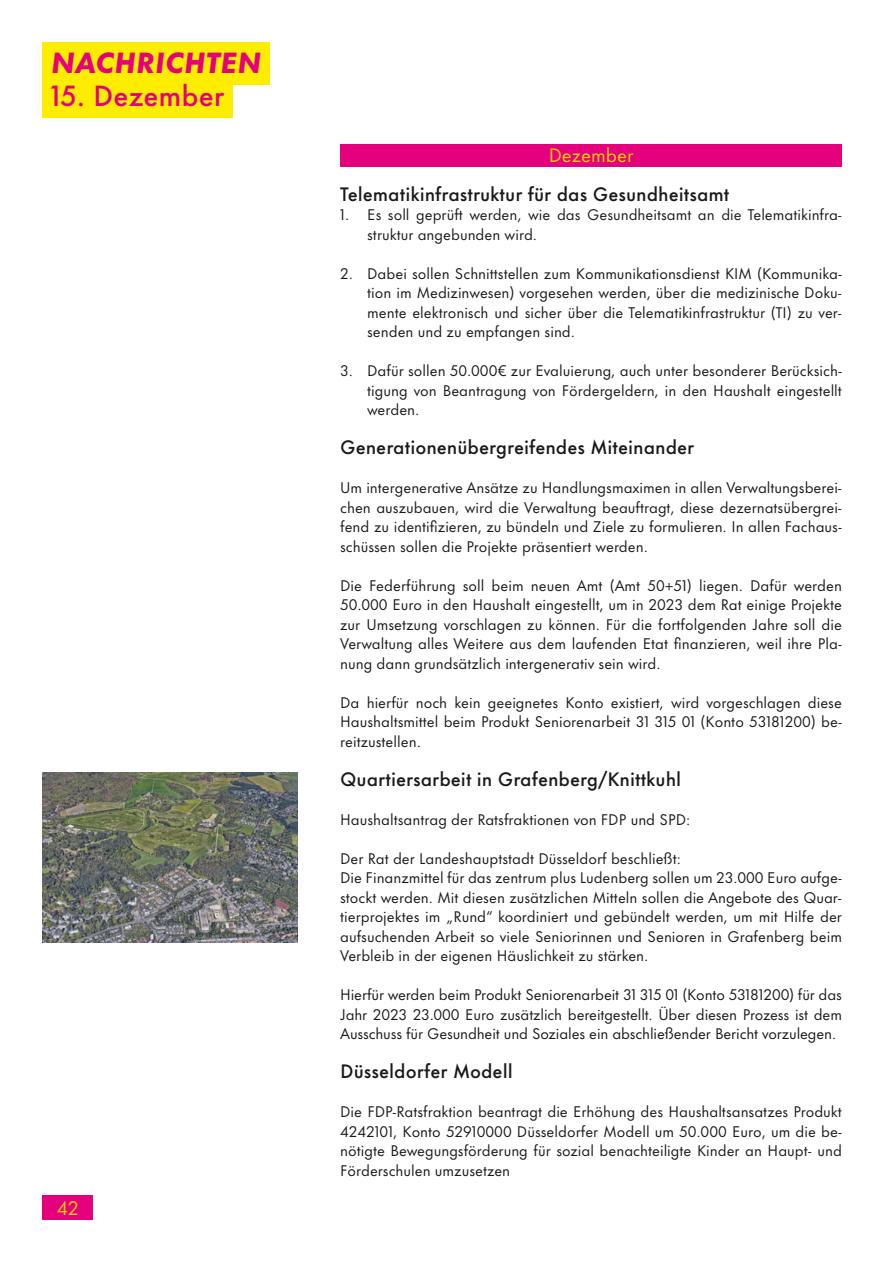
<style>
.page{position:relative;width:893px;height:1263px;background:#fff}
.page>*{position:absolute;margin:0;border:0;box-sizing:border-box;transform-origin:0 0}
.t1{font:italic 800 27px "Futura Now Text";letter-spacing:.01em;color:#e5007d}
.t2{font:500 27px "Futura Now Text";color:#e5007d}
.t3{font:500 18px "Futura Now Text";color:#1a1a18}
.t4{font:18px "Futura Now Text";color:#ffd600}
.t5{font:14.25px/19.5px "Futura Now Text";color:#1a1a18;text-align:justify}
</style>
<div class="page">
<div style="left:43px;top:1195px;width:50px;height:25px;background:#e5007d"></div>
<div style="left:340px;top:144px;width:502px;height:23px;background:#e5007d"></div>
<div style="left:43px;top:43px;width:227px;height:42px;background:#ffed00"></div>
<div style="left:43px;top:75px;width:190px;height:42px;background:#ffed00"></div>
<img style="left:43px;top:773px;width:255px;height:170px">
<h1 class="t1" style="left:51px;top:39px;width:212px">NACHRICHTEN</h1>
<h1 class="t2" style="left:51px;top:73px;width:175px">15. Dezember</h1>
<p class="t4" style="left:57px;top:1194px;width:23px">42</p>
<p class="t4" style="left:549px;top:141px;width:86px">Dezember</p>
<p class="t3" style="left:340px;top:179px;width:391px">Telematikinfrastruktur für das Gesundheitsamt</p>
<p class="t5" style="left:367px;top:204px;width:476px;text-indent:-27px">1. Es soll geprüft werden, wie das Gesundheitsamt an die Telematikinfra&shy;struktur angebunden wird.</p>
<p class="t5" style="left:367px;top:263px;width:476px;text-indent:-27px">2. Dabei sollen Schnittstellen zum Kommunikationsdienst KIM (Kommunika&shy;tion im Medizinwesen) vorgesehen werden, über die medizinische Doku&shy;mente elektronisch und sicher über die Telematikinfrastruktur (TI) zu ver&shy;senden und zu empfangen sind.</p>
<p class="t5" style="left:367px;top:360px;width:476px;text-indent:-27px">3. Dafür sollen 50.000€ zur Evaluierung, auch unter besonderer Berücksich&shy;tigung von Beantragung von Fördergeldern, in den Haushalt eingestellt werden.</p>
<p class="t3" style="left:340px;top:433px;width:356px">Generationenübergreifendes Miteinander</p>
<p class="t5" style="left:340px;top:477px;width:503px">Um intergenerative Ansätze zu Handlungsmaximen in allen Verwaltungsberei&shy;chen auszubauen, wird die Verwaltung beauftragt, diese dezernatsübergrei&shy;fend zu identifizieren, zu bündeln und Ziele zu formulieren. In allen Fachaus&shy;schüssen sollen die Projekte präsentiert werden.</p>
<p class="t5" style="left:340px;top:575px;width:503px">Die Federführung soll beim neuen Amt (Amt 50+51) liegen. Dafür werden 50.000 Euro in den Haushalt eingestellt, um in 2023 dem Rat einige Projekte zur Umsetzung vorschlagen zu können. Für die fortfolgenden Jahre soll die Verwaltung alles Weitere aus dem laufenden Etat finanzieren, weil ihre Pla&shy;nung dann grundsätzlich intergenerativ sein wird.</p>
<p class="t5" style="left:340px;top:692px;width:503px">Da hierfür noch kein geeignetes Konto existiert, wird vorgeschlagen diese Haushaltsmittel beim Produkt Seniorenarbeit 31 315 01 (Konto 53181200) be&shy;reitzustellen.</p>
<p class="t3" style="left:340px;top:764px;width:343px">Quartiersarbeit in Grafenberg/Knittkuhl</p>
<p class="t5" style="left:340px;top:809px;width:352px">Haushaltsantrag der Ratsfraktionen von FDP und SPD:</p>
<p class="t5" style="left:340px;top:848px;width:503px;text-align:left">Der Rat der Landeshauptstadt Düsseldorf beschließt:<br>Die Finanzmittel für das zentrum plus Ludenberg sollen um 23.000 Euro aufge&shy;stockt werden. Mit diesen zusätzlichen Mitteln sollen die Angebote des Quar&shy;tierprojektes im „Rund“ koordiniert und gebündelt werden, um mit Hilfe der aufsuchenden Arbeit so viele Seniorinnen und Senioren in Grafenberg beim Verbleib in der eigenen Häuslichkeit zu stärken.</p>
<p class="t5" style="left:340px;top:984px;width:503px">Hierfür werden beim Produkt Seniorenarbeit 31 315 01 (Konto 53181200) für das Jahr 2023 23.000 Euro zusätzlich bereitgestellt. Über diesen Prozess ist dem Ausschuss für Gesundheit und Soziales ein abschließender Bericht vorzulegen.</p>
<p class="t3" style="left:340px;top:1057px;width:174px">Düsseldorfer Modell</p>
<p class="t5" style="left:340px;top:1101px;width:503px">Die FDP-Ratsfraktion beantragt die Erhöhung des Haushaltsansatzes Produkt 4242101, Konto 52910000 Düsseldorfer Modell um 50.000 Euro, um die be&shy;nötigte Bewegungsförderung für sozial benachteiligte Kinder an Haupt- und Förderschulen umzusetzen</p>
</div>
